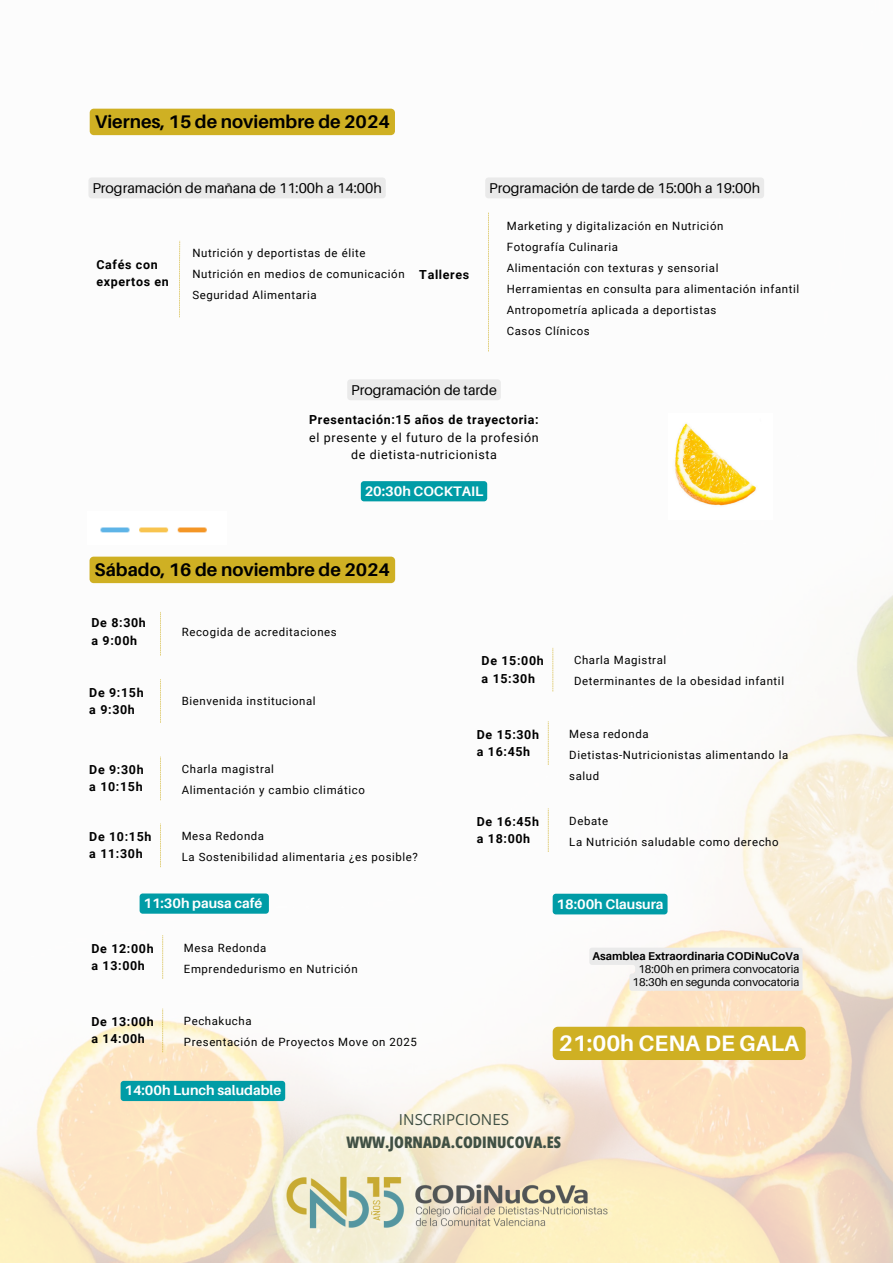
<style>
.page{position:relative;width:893px;height:1263px;background:#fff}
.page>*{position:absolute;margin:0;border:0;box-sizing:border-box;transform-origin:0 0}
.t1{font:700 22.35px "Aileron";color:#fff}
.t2{font:700 18.23px "Aileron";color:#000}
.t3{font:800 15.9px "Open Sans Condensed";color:#405044}
.t4{font:15.15px "Open Sans";color:#405044}
.t5{font:14.17px "Aileron";color:#000}
.t6{font:700 13.73px "Aileron";color:#fff}
.t7{font:700 12.45px/17.1px "Roboto";letter-spacing:.055em;color:#000}
.t8{font:12.45px/17.2px "Roboto";letter-spacing:.055em;color:#000;text-align:center}
.t9{font:11.4px/21px "Roboto";letter-spacing:.055em;color:#000}
.t10{font:11.32px "Aileron";color:#000}
.t11{font:700 11.32px "Aileron";color:#000}
.s1{font-weight:700}
</style>
<div class="page">
<img style="left:0;top:108px;width:893px;height:1155px">
<img style="left:276px;top:1119px;width:341px;height:144px">
<svg style="left:179px;top:241px;width:1px;height:76px"></svg>
<svg style="left:488px;top:213px;width:1px;height:138px"></svg>
<svg style="left:160px;top:612px;width:1px;height:43px"></svg>
<svg style="left:160px;top:679px;width:1px;height:44px"></svg>
<svg style="left:160px;top:757px;width:1px;height:43px"></svg>
<svg style="left:160px;top:823px;width:1px;height:44px"></svg>
<svg style="left:162px;top:935px;width:1px;height:44px"></svg>
<svg style="left:162px;top:1008px;width:1px;height:44px"></svg>
<svg style="left:552px;top:648px;width:1px;height:43px"></svg>
<svg style="left:548px;top:721px;width:1px;height:44px"></svg>
<svg style="left:548px;top:808px;width:1px;height:44px"></svg>
<img style="left:668px;top:413px;width:104px;height:106px">
<img style="left:88px;top:511px;width:139px;height:34px">
<div style="left:90px;top:109px;width:305px;height:26px;background:#cfb023"></div>
<div style="left:88px;top:177px;width:298px;height:21px;background:#eaeaea;border-radius:3px"></div>
<div style="left:485px;top:177px;width:279px;height:21px;background:#eaeaea;border-radius:3px"></div>
<div style="left:347px;top:379px;width:154px;height:21px;background:#eaeaea;border-radius:3px"></div>
<div style="left:361px;top:481px;width:126px;height:20px;background:#009ca6"></div>
<div style="left:90px;top:557px;width:305px;height:26px;background:#cfb023"></div>
<svg style="left:140px;top:893px;width:129px;height:21px;background:#0a9fa9"></svg>
<div style="left:121px;top:1081px;width:164px;height:20px;background:#009ca6"></div>
<svg style="left:589px;top:948px;width:213px;height:43px;background:#ecebeb"></svg>
<div style="left:552px;top:894px;width:115px;height:20px;background:#009ca6;border-radius:3px"></div>
<div style="left:553px;top:1027px;width:252px;height:33px;background:#cfb023;border-radius:5px"></div>
<p class="t2" style="left:95px;top:110px;width:296px">Viernes, 15 de noviembre de 2024</p>
<p class="t5" style="left:92px;top:179px;width:291px">Programación de mañana de 11:00h a 14:00h</p>
<p class="t5" style="left:489px;top:179px;width:272px">Programación de tarde de 15:00h a 19:00h</p>
<p class="t9" style="left:192px;top:243px;width:175px">Nutrición y deportistas de élite</p>
<p class="t9" style="left:192px;top:264px;width:214px">Nutrición en medios de comunicación</p>
<p class="t9" style="left:192px;top:285px;width:126px">Seguridad Alimentaria</p>
<h2 class="t7" style="left:96px;top:256px;width:74px">Cafés con expertos en</h2>
<h6 class="t7" style="left:419px;top:266px;width:52px">Talleres</h6>
<p class="t9" style="left:507px;top:215px;width:218px">Marketing y digitalización en Nutrición</p>
<p class="t9" style="left:507px;top:236px;width:113px">Fotografía Culinaria</p>
<p class="t9" style="left:507px;top:257px;width:213px">Alimentación con texturas y sensorial</p>
<p class="t9" style="left:507px;top:278px;width:294px">Herramientas en consulta para alimentación infantil</p>
<p class="t9" style="left:507px;top:299px;width:211px">Antropometría aplicada a deportistas</p>
<p class="t9" style="left:507px;top:320px;width:85px">Casos Clínicos</p>
<p class="t5" style="left:351px;top:381px;width:147px">Programación de tarde</p>
<p class="t8" style="left:309px;top:411px;width:231px"><span class="s1">Presentación:15 años de trayectoria: </span>el presente y el futuro de la profesión de dietista-nutricionista</p>
<p class="t6" style="left:365px;top:482px;width:120px">20:30h COCKTAIL</p>
<p class="t2" style="left:95px;top:558px;width:297px">Sábado, 16 de noviembre de 2024</p>
<p class="t7" style="left:91px;top:615px;width:56px">De 8:30h a 9:00h</p>
<p class="t9" style="left:182px;top:621px;width:157px">Recogida de acreditaciones</p>
<h5 class="t7" style="left:89px;top:684px;width:56px">De 9:15h a 9:30h</h5>
<h5 class="t7" style="left:89px;top:761px;width:56px">De 9:30h a 10:15h</h5>
<p class="t9" style="left:182px;top:690px;width:135px">Bienvenida institucional</p>
<p class="t9" style="left:182px;top:759px;width:94px">Charla magistral</p>
<p class="t9" style="left:182px;top:780px;width:185px">Alimentación y cambio climático</p>
<h6 class="t7" style="left:89px;top:828px;width:64px">De 10:15h a 11:30h</h6>
<p class="t9" style="left:182px;top:826px;width:84px">Mesa Redonda</p>
<p class="t9" style="left:182px;top:847px;width:238px">La Sostenibilidad alimentaria ¿es posible?</p>
<p class="t6" style="left:143px;top:894px;width:120px">11:30h pausa café</p>
<p class="t7" style="left:91px;top:940px;width:64px">De 12:00h a 13:00h</p>
<p class="t9" style="left:184px;top:937px;width:84px">Mesa Redonda</p>
<p class="t9" style="left:184px;top:958px;width:175px">Emprendedurismo en Nutrición</p>
<p class="t7" style="left:91px;top:1013px;width:64px">De 13:00h a 14:00h</p>
<p class="t9" style="left:184px;top:1011px;width:69px">Pechakucha</p>
<p class="t9" style="left:184px;top:1032px;width:234px">Presentación de Proyectos Move on 2025</p>
<p class="t6" style="left:124px;top:1082px;width:158px">14:00h Lunch saludable</p>
<p class="t7" style="left:481px;top:652px;width:64px">De 15:00h a 15:30h</p>
<p class="t9" style="left:574px;top:650px;width:94px">Charla Magistral</p>
<p class="t9" style="left:574px;top:671px;width:211px">Determinantes de la obesidad infantil</p>
<h6 class="t7" style="left:477px;top:726px;width:64px">De 15:30h a 16:45h</h6>
<p class="t9" style="left:569px;top:723px;width:81px">Mesa redonda</p>
<p class="t9" style="left:569px;top:744px;width:220px">Dietistas-Nutricionistas alimentando la salud</p>
<h5 class="t7" style="left:477px;top:813px;width:64px">De 16:45h a 18:00h</h5>
<p class="t9" style="left:569px;top:810px;width:40px">Debate</p>
<h2 class="t9" style="left:569px;top:831px;width:211px">La Nutrición saludable como derecho</h2>
<h1 class="t6" style="left:556px;top:896px;width:109px">18:00h Clausura</h1>
<p class="t11" style="left:592px;top:949px;width:208px">Asamblea Extraordinaria CODiNuCoVa</p>
<p class="t10" style="left:638px;top:962px;width:163px">18:00h en primera convocatoria</p>
<p class="t10" style="left:632px;top:975px;width:168px">18:30h en segunda convocatoria</p>
<h5 class="t1" style="left:559px;top:1029px;width:242px">21:00h CENA DE GALA</h5>
<h4 class="t4" style="left:399px;top:1108px;width:112px">INSCRIPCIONES</h4>
<h3 class="t3" style="left:346px;top:1131px;width:216px">WWW.JORNADA.CODINUCOVA.ES</h3>
</div>
